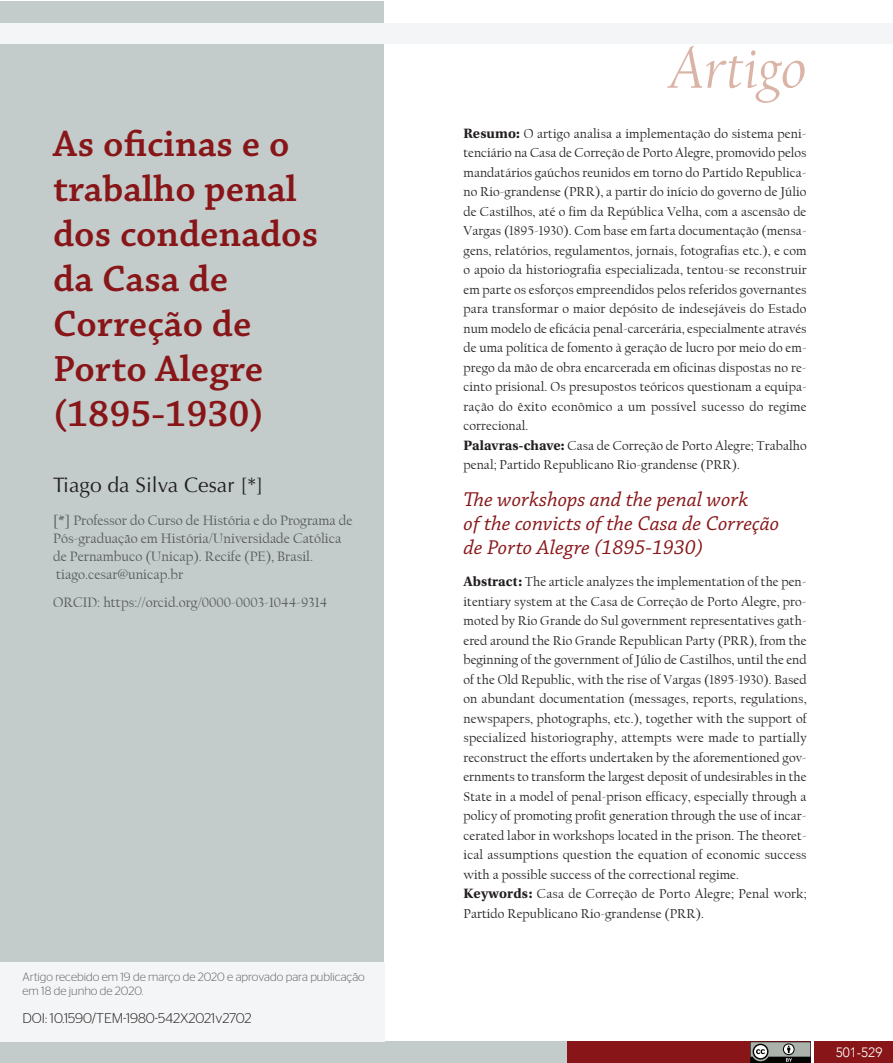
<style>
.page{position:relative;width:893px;height:1063px;background:#fff}
.page>*{position:absolute;margin:0;border:0;box-sizing:border-box;transform-origin:0 0}
.t1{font:italic 59.55px "Californian FB";color:#dab5a7}
.t2{font:38.25px/45px "Chaparral Pro Semibold Capt";color:#881619}
.t3{font:21px/24px "Chaparral Pro It Capt";color:#881619}
.t4{font:21px "Optima";color:#231f20}
.t5{font:14.25px/18px "Californian FB";color:#57585a}
.t6{font:300 14.1px "Stag Sans Round";color:#231f20}
.t7{font:13.5px/19.5px "Californian FB";letter-spacing:.005em;color:#231f20}
.t8{font:300 13.5px "Avenir";color:#fff}
.t9{font:300 12px/14.4px "Stag Sans Round";color:#626364}
.s1{font-family:"Utopia Std";font-weight:700;font-size:14.25px}
</style>
<div class="page">
<div style="left:1px;top:1px;width:383px;height:961px;background:#c3cccb"></div>
<div style="left:567px;top:1042px;width:243px;height:21px;background:#881619"></div>
<div style="left:0;top:1042px;width:566px;height:21px;background:#c3cccb"></div>
<div style="left:814px;top:1042px;width:79px;height:21px;background:#881619"></div>
<svg style="left:750px;top:1042px;width:61px;height:21px"></svg>
<div style="left:0;top:23px;width:893px;height:20px;background:#f4f5f6"></div>
<div style="left:0;top:962px;width:384px;height:80px;background:#f4f5f6"></div>
<h2 class="t2" style="left:53px;top:122px;width:267px">As oficinas e o trabalho penal dos condenados da Casa de<br>Correção de<br>Porto Alegre (1895-1930)</h2>
<h3 class="t4" style="left:53px;top:473px;width:212px">Tiago da Silva Cesar [*]</h3>
<p class="t5" style="left:53px;top:512px;width:301px">[*] Professor do Curso de História e do Programa de Pós-graduação em História/Universidade Católica de Pernambuco (Unicap). Recife (PE), Brasil. tiago.cesar@unicap.br</p>
<p class="t5" style="left:53px;top:594px;width:276px">ORCID: https://orcid.org/0000-0003-1044-9314</p>
<p class="t9" style="left:22px;top:969px;width:344px">Artigo recebido em 19 de março de 2020 e aprovado para publicação em 18 de junho de 2020.</p>
<p class="t6" style="left:22px;top:1011px;width:231px">DOI: 10.1590/TEM-1980-542X2021v2702</p>
<h1 class="t1" style="left:668px;top:35px;width:140px">Artigo</h1>
<p class="t7" style="left:463px;top:124px;width:345px"><span class="s1">Resumo:</span> O artigo analisa a implementação do sistema peni&shy;tenciário na Casa de Correção de Porto Alegre, promovido pelos mandatários gaúchos reunidos em torno do Partido Republica&shy;no Rio-grandense (PRR), a partir do início do governo de Júlio de Castilhos, até o fim da República Velha, com a ascensão de Vargas (1895-1930). Com base em farta documentação (mensa&shy;gens, relatórios, regulamentos, jornais, fotografias etc.), e com o apoio da historiografia especializada, tentou-se reconstruir em parte os esforços empreendidos pelos referidos governantes para transformar o maior depósito de indesejáveis do Estado num modelo de eficácia penal-carcerária, especialmente através de uma política de fomento à geração de lucro por meio do em&shy;prego da mão de obra encarcerada em oficinas dispostas no re&shy;cinto prisional. Os presupostos teóricos questionam a equipa&shy;ração do êxito econômico a um possível sucesso do regime correcional.<br><span class="s1">Palavras-chave:</span> Casa de Correção de Porto Alegre; Trabalho penal; Partido Republicano Rio-grandense (PRR).</p>
<h3 class="t3" style="left:463px;top:488px;width:317px">The workshops and the penal work<br>of the convicts of the Casa de Correção de Porto Alegre (1895-1930)</h3>
<p class="t7" style="left:463px;top:572px;width:345px"><span class="s1">Abstract:</span> The article analyzes the implementation of the pen&shy;itentiary system at the Casa de Correção de Porto Alegre, pro&shy;moted by Rio Grande do Sul government representatives gath&shy;ered around the Rio Grande Republican Party (PRR), from the beginning of the government of Júlio de Castilhos, until the end of the Old Republic, with the rise of Vargas (1895-1930). Based on abundant documentation (messages, reports, regulations, newspapers, photographs, etc.), together with the support of specialized historiography, attempts were made to partially reconstruct the efforts undertaken by the aforementioned gov&shy;ernments to transform the largest deposit of undesirables in the State in a model of penal-prison efficacy, especially through a policy of promoting profit generation through the use of incar&shy;cerated labor in workshops located in the prison. The theoret&shy;ical assumptions question the equation of economic success with a possible success of the correctional regime.<br><span class="s1">Keywords:</span> Casa de Correção de Porto Alegre; Penal work; Partido Republicano Rio-grandense (PRR).</p>
<p class="t8" style="left:836px;top:1044px;width:48px">501-529</p>
</div>
